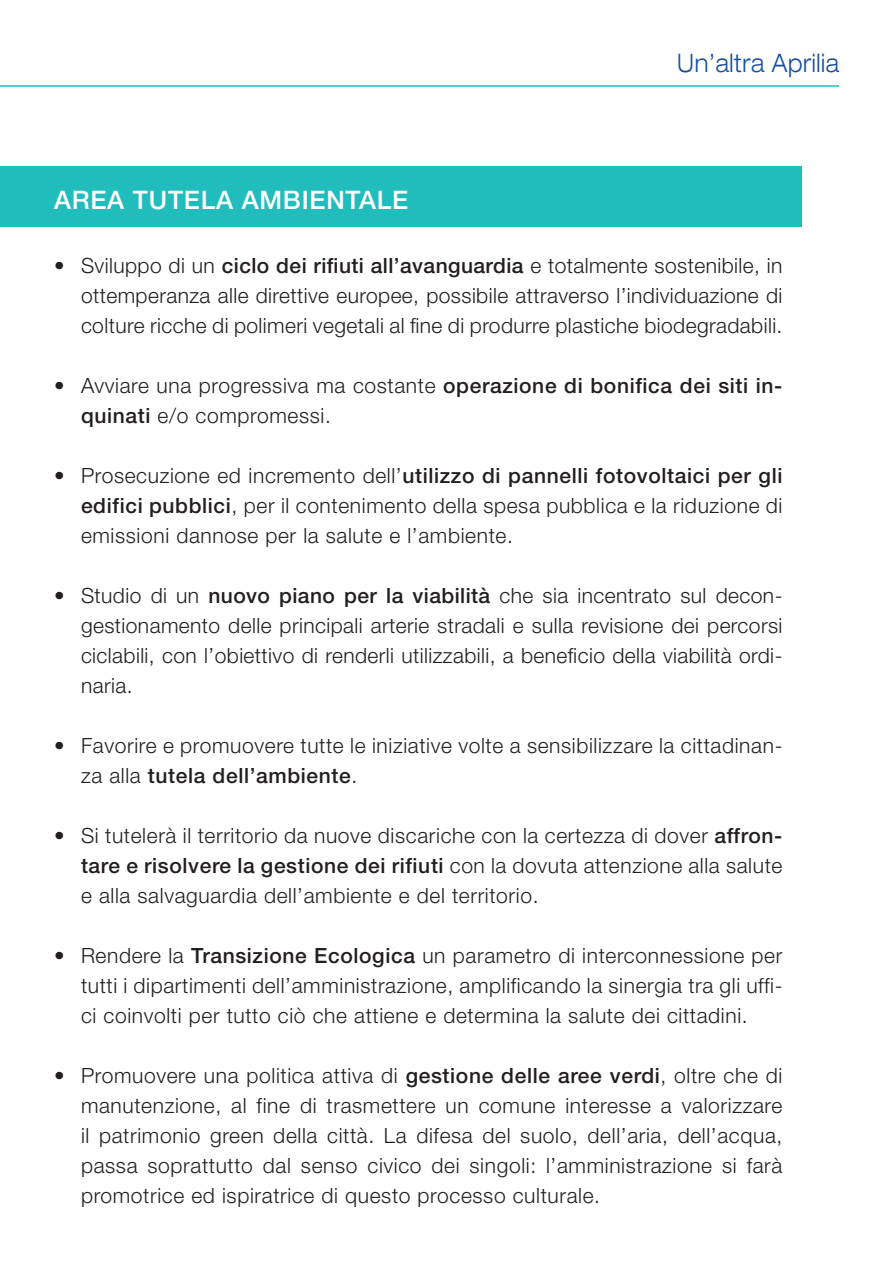
<style>
.page{position:relative;width:893px;height:1263px;background:#fff}
.page>*{position:absolute;margin:0;border:0;box-sizing:border-box;transform-origin:0 0}
.t1{font:500 25.5px "Helvetica Neue LT Std";letter-spacing:.03em;color:#fff}
.t2{font:300 expanded 25.5px "Helvetica Neue LT Std";letter-spacing:.03em;color:#144e9d;scale:.85 1}
.t3{font:300 21px/30px "Helvetica Neue LT Std";letter-spacing:.03em;color:#231f20;text-align:justify}
.s1{font-weight:500}
</style>
<div class="page">
<div style="left:0;top:166px;width:801px;height:61px;background:#21bdbd"></div>
<hr style="left:0;top:85px;width:839px;height:2px;background:#21bdbd">
<p class="t1" style="left:54px;top:184px;width:356px">AREA TUTELA AMBIENTALE</p>
<p class="t2" style="left:677px;top:48px;width:192px">Un’altra Aprilia</p>
<p class="t3" style="left:81px;top:250px;width:703px;text-indent:-27px">• Sviluppo di un <span class="s1">ciclo dei rifiuti all’avanguardia</span> e totalmente sostenibile, in ottemperanza alle direttive europee, possibile attraverso l’individuazione di colture ricche di polimeri vegetali al fine di produrre plastiche biodegradabili.</p>
<p class="t3" style="left:81px;top:370px;width:703px;text-indent:-27px">• Avviare una progressiva ma costante <span class="s1">operazione di bonifica dei siti in&shy;quinati</span> e/o compromessi.</p>
<p class="t3" style="left:81px;top:460px;width:703px;text-indent:-27px">• Prosecuzione ed incremento dell’<span class="s1">utilizzo di pannelli fotovoltaici per gli edifici pubblici</span>, per il contenimento della spesa pubblica e la riduzione di emissioni dannose per la salute e l’ambiente.</p>
<p class="t3" style="left:81px;top:580px;width:703px;text-indent:-27px">• Studio di un <span class="s1">nuovo piano per la viabilità</span> che sia incentrato sul decon&shy;gestionamento delle principali arterie stradali e sulla revisione dei percorsi ciclabili, con l’obiettivo di renderli utilizzabili, a beneficio della viabilità ordi&shy;naria.</p>
<p class="t3" style="left:81px;top:730px;width:703px;text-indent:-27px">• Favorire e promuovere tutte le iniziative volte a sensibilizzare la cittadinan&shy;za alla <span class="s1">tutela dell’ambiente</span>.</p>
<p class="t3" style="left:81px;top:820px;width:703px;text-indent:-27px">• Si tutelerà il territorio da nuove discariche con la certezza di dover <span class="s1">affron&shy;tare e risolvere la gestione dei rifiuti</span> con la dovuta attenzione alla salute e alla salvaguardia dell’ambiente e del territorio.</p>
<p class="t3" style="left:81px;top:940px;width:703px;text-indent:-27px">• Rendere la <span class="s1">Transizione Ecologica</span> un parametro di interconnessione per tutti i dipartimenti dell’amministrazione, amplificando la sinergia tra gli uffi&shy;ci coinvolti per tutto ciò che attiene e determina la salute dei cittadini.</p>
<p class="t3" style="left:81px;top:1060px;width:703px;text-indent:-27px">• Promuovere una politica attiva di <span class="s1">gestione delle aree verdi</span>, oltre che di manutenzione, al fine di trasmettere un comune interesse a valorizzare il patrimonio green della città. La difesa del suolo, dell’aria, dell’acqua, passa soprattutto dal senso civico dei singoli: l’amministrazione si farà promotrice ed ispiratrice di questo processo culturale.</p>
</div>
